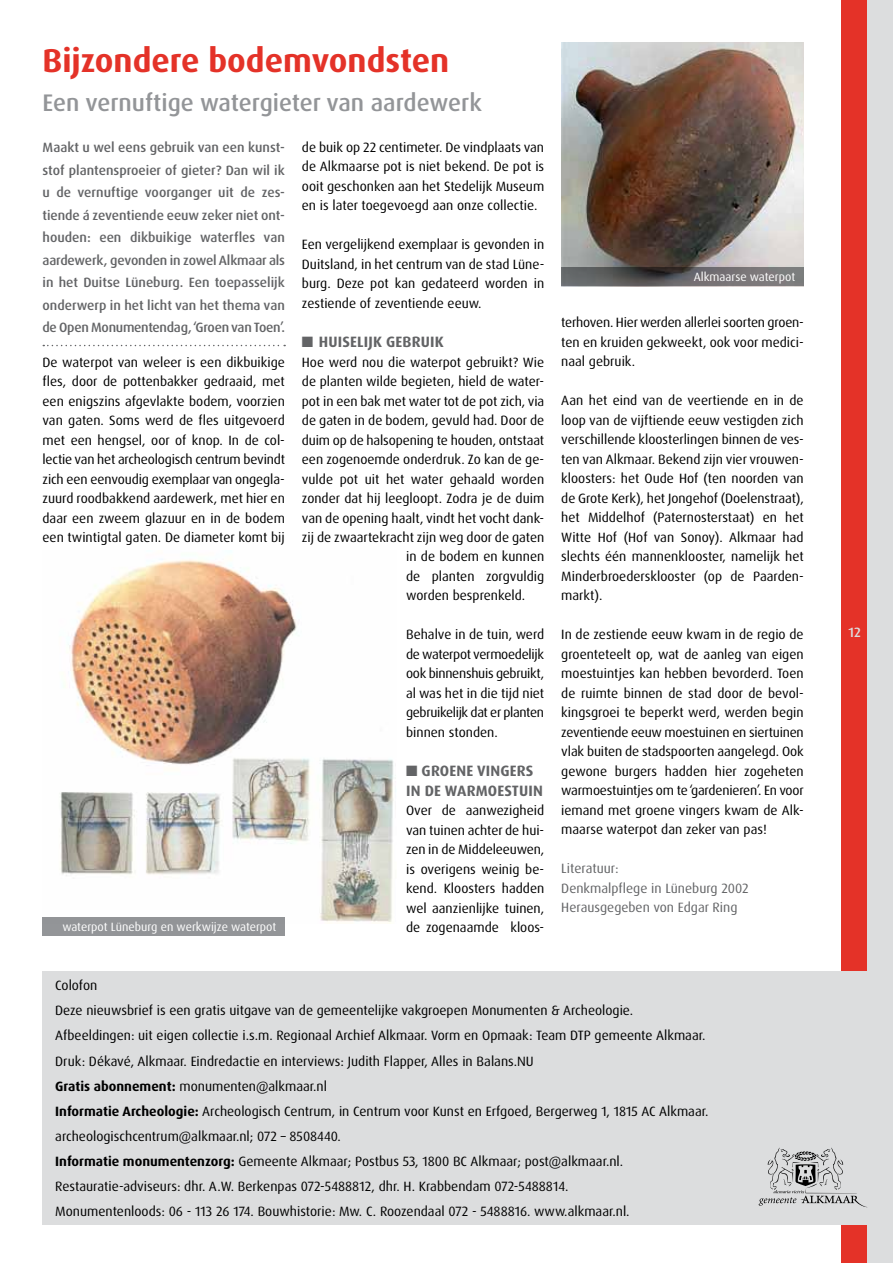
<style>
.page{position:relative;width:893px;height:1263px;background:#fff}
.page>*{position:absolute;margin:0;border:0;box-sizing:border-box;transform-origin:0 0}
.t1{font:700 33px "Dax Pro";color:#e43228}
.t2{font:500 24px "Dax Pro";color:#939598}
.t3{font:700 15px/19.5px "Dax Pro";letter-spacing:.01em;color:#636466}
.t4{font:13.5px/19.5px "Dax Pro";color:#000;text-align:justify}
.t5{font:500 13.5px/22.5px "Dax Pro";letter-spacing:-.02em;color:#636466;text-align:justify}
.t6{font:13.5px/19.5px "Dax Pro";color:#636466}
.t7{font:500 13.5px "Dax Pro";color:#dcddde}
.t8{font:12px "Dax Pro";color:#fff}
.s1{font-weight:700}
</style>
<div class="page">
<div style="left:842px;top:0;width:51px;height:1263px;background:#e43228"></div>
<div style="left:867px;top:0;width:26px;height:1263px;background:#dcddde"></div>
<div style="left:43px;top:971px;width:850px;height:254px;background:#dcddde"></div>
<svg style="left:759px;top:1148px;width:108px;height:59px"></svg>
<svg style="left:43px;top:345px;width:242px;height:1px"></svg>
<img style="left:60px;top:550px;width:336px;height:373px">
<img style="left:561px;top:43px;width:243px;height:224px">
<svg style="left:561px;top:267px;width:243px;height:19px;background:#646365"></svg>
<div style="left:43px;top:917px;width:242px;height:18px;background:#939598"></div>
<h1 class="t1" style="left:43px;top:39px;width:408px">Bijzondere bodemvondsten</h1>
<h2 class="t2" style="left:43px;top:87px;width:441px">Een vernuftige watergieter van aardewerk</h2>
<p class="t5" style="left:43px;top:136px;width:244px">Maakt u wel eens gebruik van een kunst&shy;stof plantensproeier of gieter? Dan wil ik u de vernuftige voorganger uit de zes&shy;tiende á zeventiende eeuw zeker niet ont&shy;houden: een dikbuikige waterfles van aardewerk, gevonden in zowel Alkmaar als in het Duitse Lüneburg. Een toepasselijk onderwerp in het licht van het thema van de Open Monumentendag, ‘Groen van Toen’.</p>
<p class="t4" style="left:43px;top:352px;width:244px">De waterpot van weleer is een dikbuikige fles, door de pottenbakker gedraaid, met een enigszins afgevlakte bodem, voorzien van gaten. Soms werd de fles uitgevoerd met een hengsel, oor of knop. In de col&shy;lectie van het archeologisch centrum bevindt zich een eenvoudig exemplaar van ongegla&shy;zuurd roodbakkend aardewerk, met hier en daar een zweem glazuur en in de bodem een twintigtal gaten. De diameter komt bij</p>
<p class="t8" style="left:62px;top:919px;width:216px">waterpot Lüneburg en werkwijze waterpot</p>
<p class="t4" style="left:302px;top:138px;width:244px">de buik op 22 centimeter. De vindplaats van de Alkmaarse pot is niet bekend. De pot is ooit geschonken aan het Stedelijk Museum en is later toegevoegd aan onze collectie.</p>
<p class="t4" style="left:302px;top:235px;width:244px">Een vergelijkend exemplaar is gevonden in Duitsland, in het centrum van de stad Lüne&shy;burg. Deze pot kan gedateerd worden in zestiende of zeventiende eeuw.</p>
<p class="t3" style="left:302px;top:332px;width:142px">■ Huiselijk gebruik</p>
<p class="t4" style="left:302px;top:352px;width:244px">Hoe werd nou die waterpot gebruikt? Wie</p>
<p class="t4" style="left:302px;top:372px;width:244px">de planten wilde begieten, hield de water-</p>
<p class="t4" style="left:302px;top:391px;width:244px">pot in een bak met water tot de pot zich, via</p>
<p class="t4" style="left:302px;top:411px;width:244px">de gaten in de bodem, gevuld had. Door de</p>
<p class="t4" style="left:302px;top:430px;width:244px">duim op de halsopening te houden, ontstaat</p>
<p class="t4" style="left:302px;top:450px;width:244px">een zogenoemde onderdruk. Zo kan de ge-</p>
<p class="t4" style="left:302px;top:469px;width:244px">vulde pot uit het water gehaald worden</p>
<p class="t4" style="left:302px;top:489px;width:244px">zonder dat hij leegloopt. Zodra je de duim</p>
<p class="t4" style="left:302px;top:508px;width:244px">van de opening haalt, vindt het vocht dank-</p>
<p class="t4" style="left:302px;top:528px;width:244px">zij de zwaartekracht zijn weg door de gaten</p>
<p class="t4" style="left:406px;top:547px;width:140px">in de bodem en kunnen</p>
<p class="t4" style="left:406px;top:567px;width:140px">de planten zorgvuldig</p>
<p class="t4" style="left:406px;top:586px;width:121px">worden besprenkeld.</p>
<p class="t4" style="left:406px;top:625px;width:140px">Behalve in de tuin, werd de waterpot vermoedelijk ook binnenshuis gebruikt, al was het in die tijd niet gebruikelijk dat er planten binnen stonden.</p>
<p class="t3" style="left:406px;top:761px;width:120px">■ Groene vingers in de warmo</p>
<p class="t3" style="left:497px;top:781px;width:47px">estuin</p>
<p class="t4" style="left:406px;top:801px;width:140px">Over de aanwezigheid van tuinen achter de hui&shy;zen in de Middeleeuwen, is overigens weinig be&shy;kend. Kloosters hadden wel aanzienlijke tuinen, de zogenaamde kloos-</p>
<p class="t8" style="left:694px;top:269px;width:103px">Alkmaarse waterpot</p>
<p class="t4" style="left:561px;top:313px;width:244px">terhoven. Hier werden allerlei soorten groen&shy;ten en kruiden gekweekt, ook voor medici&shy;naal gebruik.</p>
<p class="t4" style="left:561px;top:391px;width:244px">Aan het eind van de veertiende en in de loop van de vijftiende eeuw vestigden zich verschillende kloosterlingen binnen de ves&shy;ten van Alkmaar. Bekend zijn vier vrouwen&shy;kloosters: het Oude Hof (ten noorden van de Grote Kerk), het Jongehof (Doelenstraat), het Middelhof (Paternosterstaat) en het Witte Hof (Hof van Sonoy). Alkmaar had slechts één mannenklooster, namelijk het Minderbroedersklooster (op de Paarden&shy;markt).</p>
<p class="t4" style="left:561px;top:625px;width:244px">In de zestiende eeuw kwam in de regio de groenteteelt op, wat de aanleg van eigen moestuintjes kan hebben bevorderd. Toen de ruimte binnen de stad door de bevol&shy;kingsgroei te beperkt werd, werden begin zeventiende eeuw moestuinen en siertuinen vlak buiten de stadspoorten aangelegd. Ook gewone burgers hadden hier zogeheten warmoestuintjes om te ‘gardenieren’. En voor iemand met groene vingers kwam de Alk&shy;maarse waterpot dan zeker van pas!</p>
<p class="t6" style="left:561px;top:859px;width:189px">Literatuur:<br>Denkmalpflege in Lüneburg 2002<br>Herausgegeben von Edgar Ring</p>
<p class="t4" style="left:55px;top:973px;width:655px;line-height:25px;text-align:left">Colofon<br>Deze nieuwsbrief is een gratis uitgave van de gemeentelijke vakgroepen Monumenten &amp; Archeologie.<br>Afbeeldingen: uit eigen collectie i.s.m. Regionaal Archief Alkmaar. Vorm en Opmaak: Team DTP gemeente Alkmaar.<br>Druk: Dékavé, Alkmaar. Eindredactie en interviews: Judith Flapper, Alles in Balans.NU<br><span class="s1">Gratis abonnement:</span> monumenten@alkmaar.nl<br><span class="s1">Informatie Archeologie:</span> Archeologisch Centrum, in Centrum voor Kunst en Erfgoed, Bergerweg 1, 1815 AC Alkmaar. archeologischcentrum@alkmaar.nl; 072 – 8508440.<br><span class="s1">Informatie monumentenzorg:</span> Gemeente Alkmaar; Postbus 53, 1800 BC Alkmaar; post@alkmaar.nl.<br>Restauratie-adviseurs: dhr. A.W. Berkenpas 072-5488812, dhr. H. Krabbendam 072-5488814.<br>Monumentenloods: 06 - 113 26 174. Bouwhistorie: Mw. C. Roozendaal 072 - 5488816. www.alkmaar.nl.</p>
<p class="t7" style="left:849px;top:623px;width:14px">12</p>
</div>
